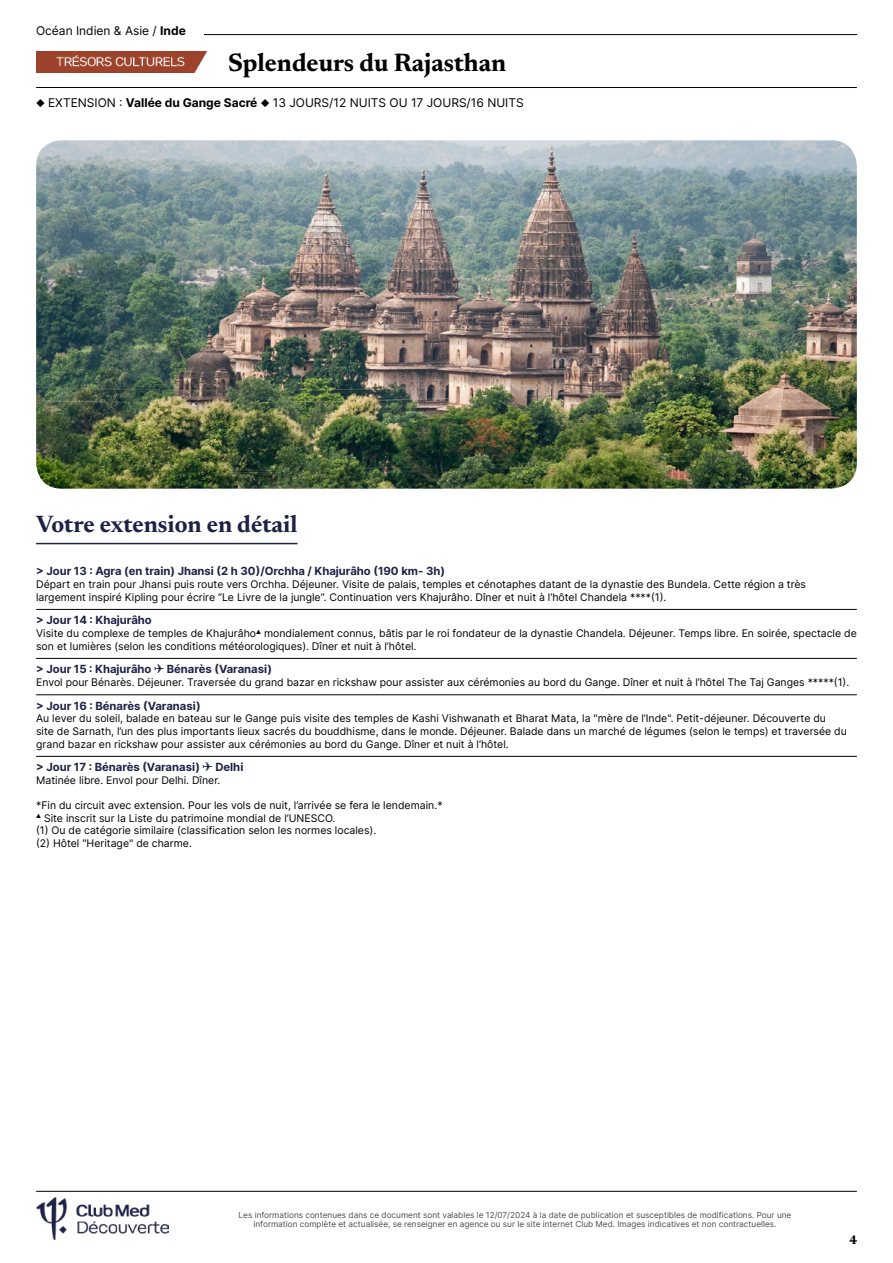
<style>
.page{position:relative;width:893px;height:1263px;background:#fff}
.page>*{position:absolute;margin:0;border:0;box-sizing:border-box;transform-origin:0 0}
.t1{font:700 25.5px "Newsreader 24 pt";color:#000}
.t2{font:700 24px "Newsreader 24 pt";color:#1e2346}
.t3{font:700 12.6px "Newsreader 24 pt";color:#000}
.t4{font:12px "Inter";color:#000}
.t5{font:700 11.25px "Inter";color:#1e2346}
.t6{font:10.5px/12.6px "Inter";color:#000}
.t7{font:8.25px/9px "Inter";color:#4d4d4d;text-align:center}
.s1{font-weight:700}
</style>
<div class="page">
<hr style="left:64px;top:34px;width:793px;height:1px;background:#000">
<img style="left:36px;top:51px;width:171px;height:21px">
<hr style="left:36px;top:87px;width:821px;height:1px;background:#000">
<div style="left:36px;top:26px;width:167px;height:17px;background:#fff"></div>
<hr style="left:36px;top:1191px;width:821px;height:1px;background:#000">
<img style="left:36px;top:1197px;width:132px;height:42px">
<img style="left:36px;top:140px;width:821px;height:349px">
<hr style="left:36px;top:543px;width:262px;height:1px;background:#1e2346">
<hr style="left:36px;top:609px;width:821px;height:1px;background:#000">
<hr style="left:36px;top:658px;width:821px;height:1px;background:#000">
<hr style="left:36px;top:694px;width:821px;height:1px;background:#000">
<hr style="left:36px;top:756px;width:821px;height:1px;background:#000">
<p class="t4" style="left:36px;top:22px;width:151px">Océan Indien &amp; Asie / <span class="s1">Inde</span></p>
<h1 class="t1" style="left:228px;top:44px;width:280px">Splendeurs du Rajasthan</h1>
<p class="t4" style="left:36px;top:93px;width:489px">◆ EXTENSION : <span class="s1">Vallée du Gange Sacré</span> ◆ 13 JOURS/12 NUITS OU 17 JOURS/16 NUITS</p>
<h2 class="t2" style="left:36px;top:507px;width:263px">Votre extension en détail</h2>
<p class="t5" style="left:36px;top:563px;width:410px">&gt; Jour 13 : Agra (en train) Jhansi (2 h 30)/Orchha / Khajurâho (190 km- 3h)</p>
<p class="t6" style="left:36px;top:578px;width:771px">Départ en train pour Jhansi puis route vers Orchha. Déjeuner. Visite de palais, temples et cénotaphes datant de la dynastie des Bundela. Cette région a très largement inspiré Kipling pour écrire “Le Livre de la jungle”. Continuation vers Khajurâho. Dîner et nuit à l’hôtel Chandela ****(1).</p>
<p class="t5" style="left:36px;top:612px;width:117px">&gt; Jour 14 : Khajurâho</p>
<p class="t6" style="left:36px;top:627px;width:822px">Visite du complexe de temples de Khajurâho▲ mondialement connus, bâtis par le roi fondateur de la dynastie Chandela. Déjeuner. Temps libre. En soirée, spectacle de son et lumières (selon les conditions météorologiques). Dîner et nuit à l’hôtel.</p>
<p class="t5" style="left:36px;top:661px;width:237px">&gt; Jour 15 : Khajurâho ✈ Bénarès (Varanasi)</p>
<p class="t6" style="left:36px;top:676px;width:815px">Envol pour Bénarès. Déjeuner. Traversée du grand bazar en rickshaw pour assister aux cérémonies au bord du Gange. Dîner et nuit à l’hôtel The Taj Ganges *****(1).</p>
<p class="t5" style="left:36px;top:697px;width:166px">&gt; Jour 16 : Bénarès (Varanasi)</p>
<p class="t6" style="left:36px;top:712px;width:812px">Au lever du soleil, balade en bateau sur le Gange puis visite des temples de Kashi Vishwanath et Bharat Mata, la "mère de l’Inde". Petit-déjeuner. Découverte du<br>site de Sarnath, l’un des plus importants lieux sacrés du bouddhisme, dans le monde. Déjeuner. Balade dans un marché de légumes (selon le temps) et traversée du grand bazar en rickshaw pour assister aux cérémonies au bord du Gange. Dîner et nuit à l’hôtel.</p>
<p class="t5" style="left:36px;top:759px;width:209px">&gt; Jour 17 : Bénarès (Varanasi) ✈ Delhi</p>
<p class="t6" style="left:36px;top:774px;width:186px">Matinée libre. Envol pour Delhi. Dîner.</p>
<p class="t6" style="left:36px;top:799px;width:408px">*Fin du circuit avec extension. Pour les vols de nuit, l’arrivée se fera le lendemain.*</p>
<p class="t6" style="left:36px;top:811px;width:342px">▲ Site inscrit sur la Liste du patrimoine mondial de l’UNESCO.<br>(1) Ou de catégorie similaire (classification selon les normes locales). (2) Hôtel "Heritage" de charme.</p>
<p class="t7" style="left:239px;top:1210px;width:554px">Les informations contenues dans ce document sont valables le 12/07/2024 à la date de publication et susceptibles de modifications. Pour une information complète et actualisée, se renseigner en agence ou sur le site internet Club Med. Images indicatives et non contractuelles.</p>
<p class="t3" style="left:849px;top:1230px;width:9px">4</p>
</div>
